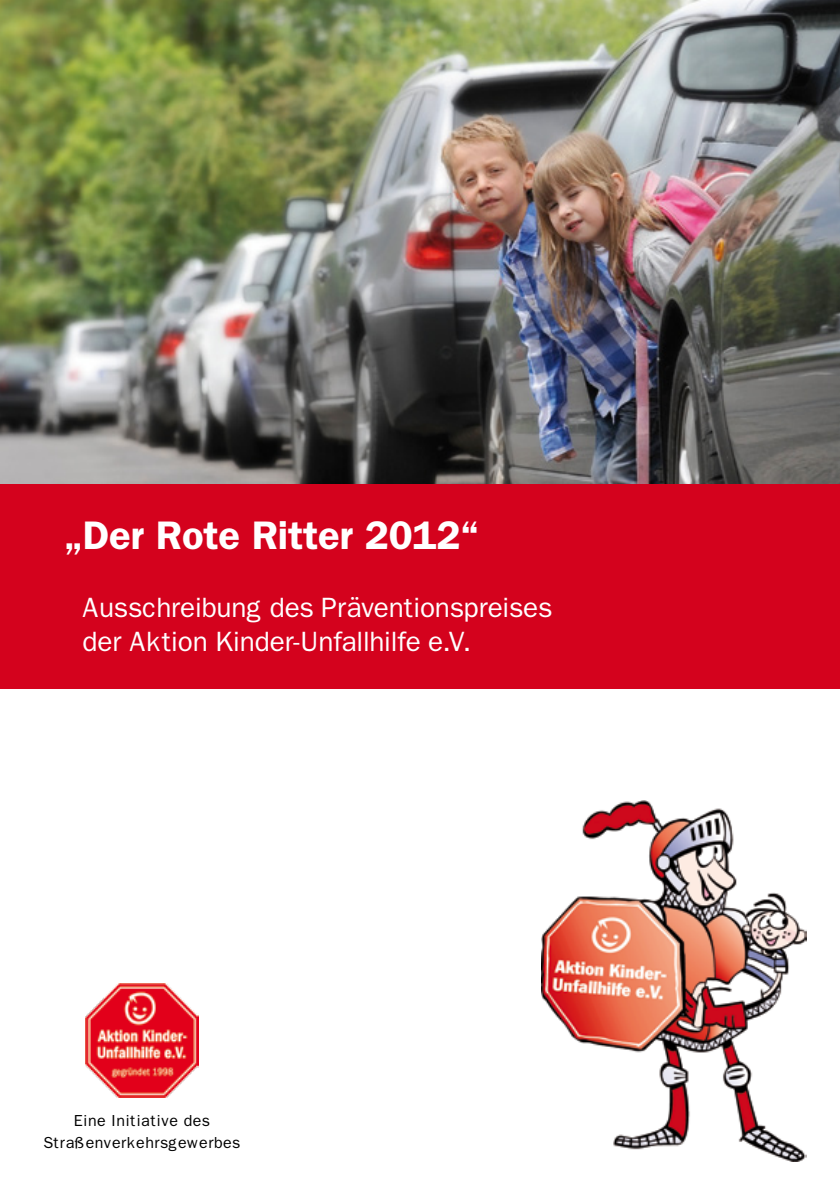
<style>
.page{position:relative;width:840px;height:1191px;background:#fff}
.page>*{position:absolute;margin:0;border:0;box-sizing:border-box;transform-origin:0 0}
.t1{font:600 40px "Franklin Gothic";letter-spacing:-.005em;color:#fff}
.t2{font:28px/34px "Franklin Gothic";letter-spacing:-.01em;color:#fff}
.t3{font:16px/22.6px "Franklin Gothic";letter-spacing:.025em;color:#000;text-align:center}
</style>
<div class="page">
<img style="left:0;top:0;width:839px;height:485px">
<img style="left:541px;top:801px;width:264px;height:360px">
<img style="left:85px;top:984px;width:113px;height:113px">
<div style="left:0;top:485px;width:839px;height:204px;background:#d4021d"></div>
<h1 class="t1" style="left:64px;top:511px;width:416px">„Der Rote Ritter 2012“</h1>
<p class="t2" style="left:82px;top:590px;width:471px">Ausschreibung des Präventionspreises der Aktion Kinder-Unfallhilfe e.V.</p>
<p class="t3" style="left:43px;top:1109px;width:198px">Eine Initiative des<br>Straßenverkehrsgewerbes</p>
</div>
